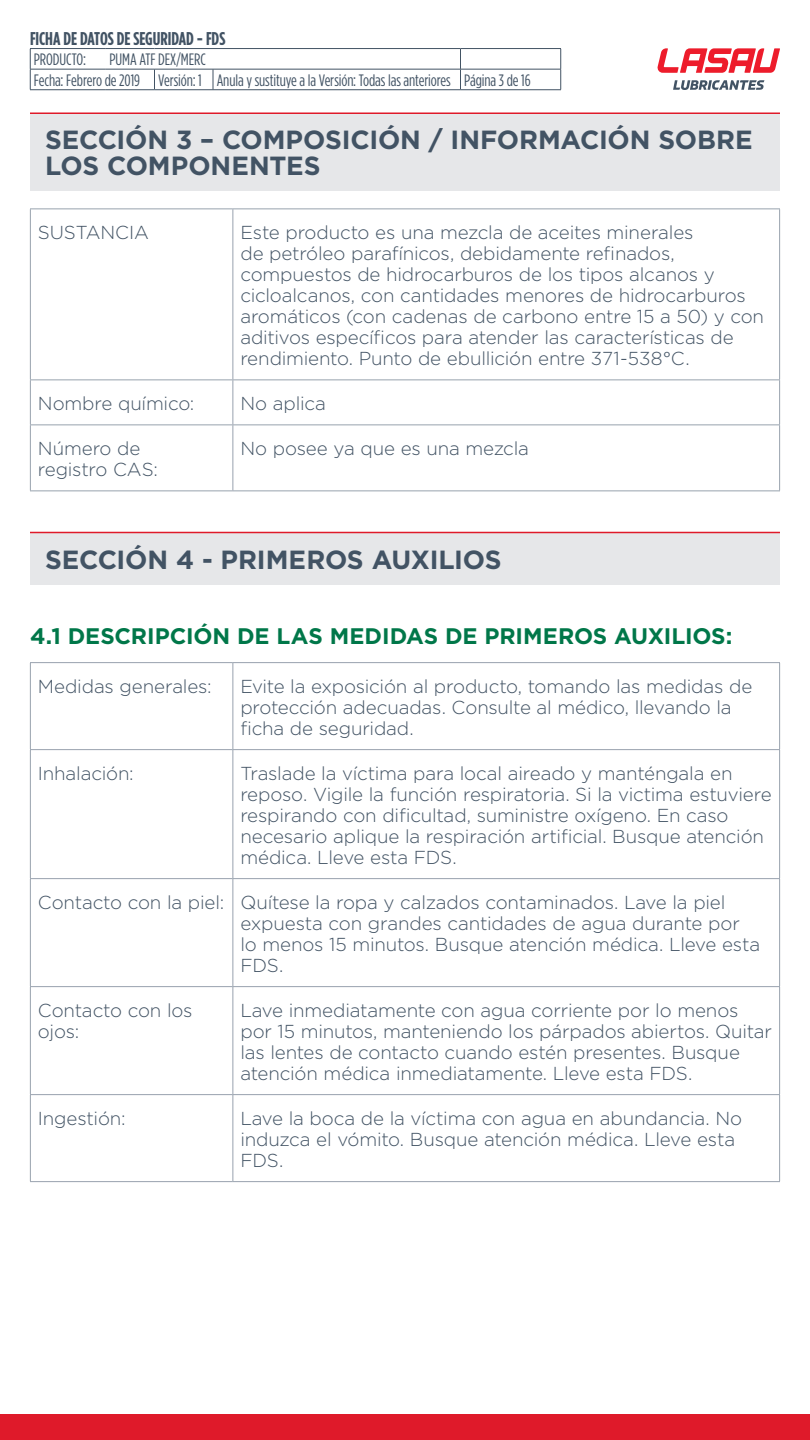
<style>
.page{position:relative;width:810px;height:1440px;background:#fff}
.page>*{position:absolute;margin:0;border:0;box-sizing:border-box;transform-origin:0 0}
.t1{font:700 26.25px/26.2px "Gotham";letter-spacing:-.005em;color:#425364}
.t2{font:700 22.5px "Gotham";color:#007749}
.t3{font:300 18.75px/21px "Gotham";letter-spacing:-.01em;color:#425364}
.t4{font:700 18.45px "Gotham Cond";letter-spacing:-.005em;color:#425364}
.t5{font:16.5px/20.6px "Gotham Cond";letter-spacing:-.005em;color:#425364}
</style>
<div class="page">
<div style="left:0;top:1414px;width:810px;height:26px;background:#df1a2a"></div>
<svg style="left:657px;top:48px;width:123px;height:25px"></svg>
<svg style="left:673px;top:80px;width:91px;height:10px"></svg>
<hr style="left:30px;top:48px;width:76px;height:1px;background:#425364">
<hr style="left:106px;top:48px;width:48px;height:1px;background:#425364">
<hr style="left:154px;top:48px;width:59px;height:1px;background:#425364">
<hr style="left:213px;top:48px;width:247px;height:1px;background:#425364">
<hr style="left:460px;top:48px;width:101px;height:1px;background:#425364">
<hr style="left:30px;top:69px;width:76px;height:1px;background:#425364">
<svg style="left:30px;top:49px;width:1px;height:40px"></svg>
<hr style="left:106px;top:69px;width:48px;height:1px;background:#425364">
<hr style="left:154px;top:69px;width:59px;height:1px;background:#425364">
<svg style="left:154px;top:69px;width:1px;height:20px"></svg>
<hr style="left:213px;top:69px;width:247px;height:1px;background:#425364">
<svg style="left:213px;top:69px;width:1px;height:20px"></svg>
<hr style="left:460px;top:69px;width:101px;height:1px;background:#425364">
<svg style="left:460px;top:49px;width:1px;height:40px"></svg>
<svg style="left:560px;top:49px;width:1px;height:40px"></svg>
<hr style="left:30px;top:89px;width:76px;height:1px;background:#425364">
<hr style="left:106px;top:89px;width:48px;height:1px;background:#425364">
<hr style="left:154px;top:89px;width:59px;height:1px;background:#425364">
<hr style="left:213px;top:89px;width:247px;height:1px;background:#425364">
<hr style="left:460px;top:89px;width:101px;height:1px;background:#425364">
<div style="left:30px;top:113px;width:750px;height:77px;background:#e6e7e9"></div>
<hr style="left:30px;top:112px;width:750px;height:2px;background:#df1a2a">
<hr style="left:30px;top:208px;width:203px;height:1px;background:#98a2ae">
<hr style="left:30px;top:209px;width:1px;height:170px;background:#98a2ae">
<hr style="left:233px;top:208px;width:547px;height:1px;background:#98a2ae">
<hr style="left:232px;top:209px;width:1px;height:170px;background:#98a2ae">
<hr style="left:779px;top:209px;width:1px;height:170px;background:#98a2ae">
<hr style="left:30px;top:379px;width:203px;height:1px;background:#98a2ae">
<hr style="left:30px;top:380px;width:1px;height:44px;background:#98a2ae">
<hr style="left:233px;top:379px;width:547px;height:1px;background:#98a2ae">
<hr style="left:232px;top:380px;width:1px;height:44px;background:#98a2ae">
<hr style="left:779px;top:380px;width:1px;height:44px;background:#98a2ae">
<hr style="left:30px;top:424px;width:203px;height:1px;background:#98a2ae">
<hr style="left:30px;top:425px;width:1px;height:65px;background:#98a2ae">
<hr style="left:233px;top:424px;width:547px;height:1px;background:#98a2ae">
<hr style="left:232px;top:425px;width:1px;height:65px;background:#98a2ae">
<hr style="left:779px;top:425px;width:1px;height:65px;background:#98a2ae">
<hr style="left:30px;top:490px;width:203px;height:1px;background:#98a2ae">
<hr style="left:233px;top:490px;width:547px;height:1px;background:#98a2ae">
<div style="left:30px;top:532px;width:750px;height:53px;background:#e6e7e9"></div>
<hr style="left:30px;top:532px;width:750px;height:1px;background:#df1a2a">
<hr style="left:30px;top:662px;width:203px;height:1px;background:#98a2ae">
<hr style="left:30px;top:663px;width:1px;height:86px;background:#98a2ae">
<hr style="left:233px;top:662px;width:547px;height:1px;background:#98a2ae">
<hr style="left:232px;top:663px;width:1px;height:86px;background:#98a2ae">
<hr style="left:779px;top:663px;width:1px;height:86px;background:#98a2ae">
<hr style="left:30px;top:749px;width:203px;height:1px;background:#98a2ae">
<hr style="left:30px;top:750px;width:1px;height:128px;background:#98a2ae">
<hr style="left:233px;top:749px;width:547px;height:1px;background:#98a2ae">
<hr style="left:232px;top:750px;width:1px;height:128px;background:#98a2ae">
<hr style="left:779px;top:750px;width:1px;height:128px;background:#98a2ae">
<hr style="left:30px;top:878px;width:203px;height:1px;background:#98a2ae">
<hr style="left:30px;top:879px;width:1px;height:107px;background:#98a2ae">
<hr style="left:233px;top:878px;width:547px;height:1px;background:#98a2ae">
<hr style="left:232px;top:879px;width:1px;height:107px;background:#98a2ae">
<hr style="left:779px;top:879px;width:1px;height:107px;background:#98a2ae">
<hr style="left:30px;top:986px;width:203px;height:1px;background:#98a2ae">
<hr style="left:30px;top:987px;width:1px;height:107px;background:#98a2ae">
<hr style="left:233px;top:986px;width:547px;height:1px;background:#98a2ae">
<hr style="left:232px;top:987px;width:1px;height:107px;background:#98a2ae">
<hr style="left:779px;top:987px;width:1px;height:107px;background:#98a2ae">
<hr style="left:30px;top:1094px;width:203px;height:1px;background:#98a2ae">
<hr style="left:30px;top:1095px;width:1px;height:86px;background:#98a2ae">
<hr style="left:233px;top:1094px;width:547px;height:1px;background:#98a2ae">
<hr style="left:232px;top:1095px;width:1px;height:86px;background:#98a2ae">
<hr style="left:779px;top:1095px;width:1px;height:86px;background:#98a2ae">
<hr style="left:30px;top:1181px;width:203px;height:1px;background:#98a2ae">
<hr style="left:233px;top:1181px;width:547px;height:1px;background:#98a2ae">
<p class="t4" style="left:30px;top:27px;width:197px">FICHA DE DATOS DE SEGURIDAD - FDS</p>
<p class="t5" style="left:34px;top:49px;width:54px">PRODUCTO:</p>
<p class="t5" style="left:34px;top:49px;width:498px;text-indent:76px">PUMA ATF DEX/MERC<br>Fecha: Febrero de 2019 Versión: 1 Anula y sustituye a la Versión: Todas las anteriores Página 3 de 16</p>
<h1 class="t1" style="left:45px;top:127px;width:709px">SECCIÓN 3 – COMPOSICIÓN / INFORMACIÓN SOBRE<br>LOS COMPONENTES</h1>
<p class="t3" style="left:38px;top:221px;width:112px">SUSTANCIA</p>
<p class="t3" style="left:240px;top:221px;width:525px">Este producto es una mezcla de aceites minerales<br>de petróleo parafínicos, debidamente refinados, compuestos de hidrocarburos de los tipos alcanos y cicloalcanos, con cantidades menores de hidrocarburos aromáticos (con cadenas de carbono entre 15 a 50) y con aditivos específicos para atender las características de rendimiento. Punto de ebullición entre 371-538°C.</p>
<p class="t3" style="left:38px;top:392px;width:158px">Nombre químico:</p>
<p class="t3" style="left:240px;top:392px;width:87px">No aplica</p>
<p class="t3" style="left:38px;top:437px;width:121px">Número de registro CAS:</p>
<p class="t3" style="left:240px;top:437px;width:290px">No posee ya que es una mezcla</p>
<h1 class="t1" style="left:45px;top:547px;width:458px">SECCIÓN 4 - PRIMEROS AUXILIOS</h1>
<p class="t2" style="left:30px;top:621px;width:704px">4.1 DESCRIPCIÓN DE LAS MEDIDAS DE PRIMEROS AUXILIOS:</p>
<p class="t3" style="left:38px;top:675px;width:175px">Medidas generales:</p>
<p class="t3" style="left:240px;top:675px;width:513px">Evite la exposición al producto, tomando las medidas de protección adecuadas. Consulte al médico, llevando la ficha de seguridad.</p>
<p class="t3" style="left:38px;top:762px;width:97px">Inhalación:</p>
<p class="t3" style="left:240px;top:762px;width:533px">Traslade la víctima para local aireado y manténgala en reposo. Vigile la función respiratoria. Si la victima estuviere respirando con dificultad, suministre oxígeno. En caso necesario aplique la respiración artificial. Busque atención médica. Lleve esta FDS.</p>
<p class="t3" style="left:240px;top:891px;width:521px;text-indent:-202px">Contacto con la piel: Quítese la ropa y calzados contaminados. Lave la piel expuesta con grandes cantidades de agua durante por lo menos 15 minutos. Busque atención médica. Lleve esta FDS.</p>
<p class="t3" style="left:38px;top:999px;width:156px">Contacto con los ojos:</p>
<p class="t3" style="left:240px;top:999px;width:533px">Lave inmediatamente con agua corriente por lo menos por 15 minutos, manteniendo los párpados abiertos. Quitar las lentes de contacto cuando estén presentes. Busque atención médica inmediatamente. Lleve esta FDS.</p>
<p class="t3" style="left:38px;top:1107px;width:89px">Ingestión:</p>
<p class="t3" style="left:240px;top:1107px;width:503px">Lave la boca de la víctima con agua en abundancia. No induzca el vómito. Busque atención médica. Lleve esta<br>FDS.</p>
</div>
